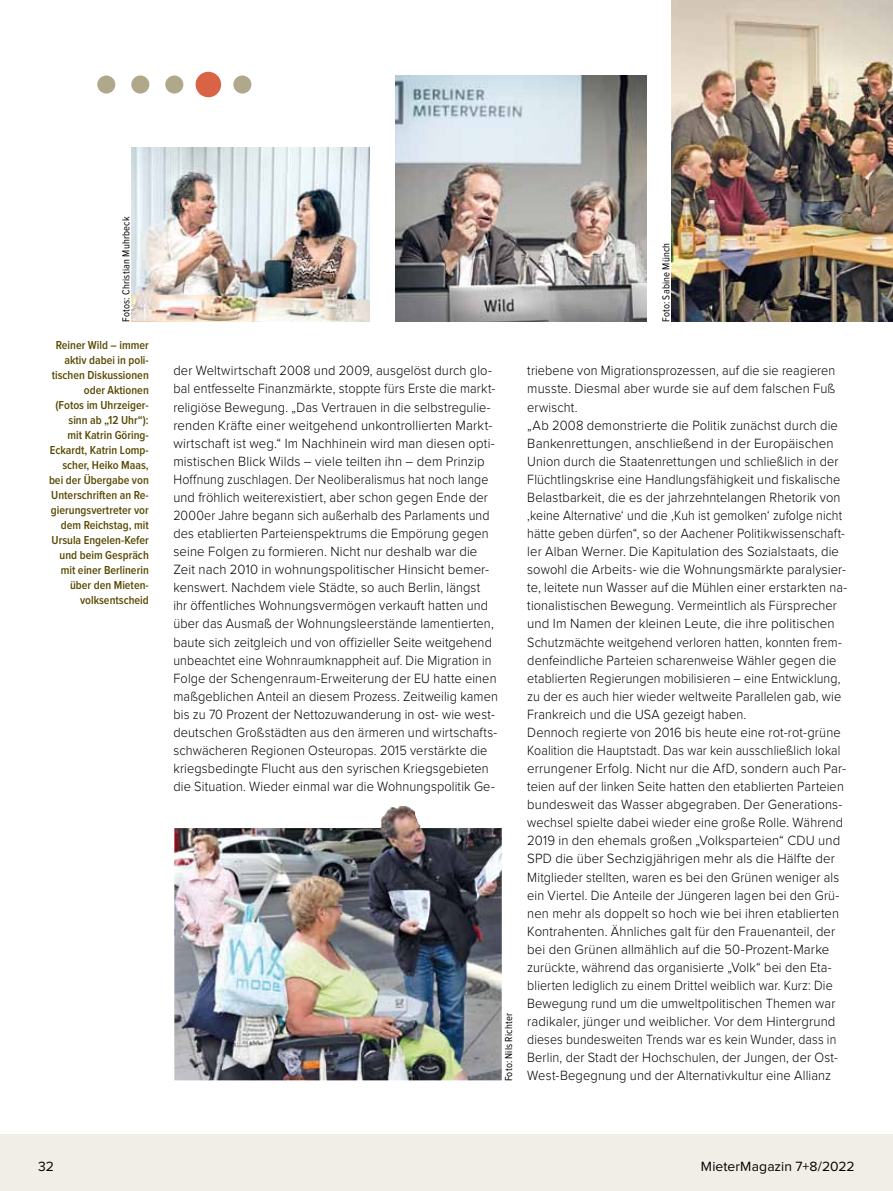
<style>
.page{position:relative;width:893px;height:1191px;background:#fff}
.page>*{position:absolute;margin:0;border:0;box-sizing:border-box;transform-origin:0 0}
.t1{font:300 13.8px/18px "Proxima Nova";letter-spacing:.01em;color:#000;scale:.91 1}
.t2{font:300 13.8px/18px "Proxima Nova";letter-spacing:.01em;color:#000;scale:.93 1}
.t3{font:13.8px "Proxima Nova";letter-spacing:.01em;color:#000}
.t4{font:600 12px/15px "Proxima Nova Cond";color:#584902;text-align:right}
.t5{font:10.5px "Proxima Nova Cond";letter-spacing:.02em;color:#000}
</style>
<div class="page">
<div style="left:0;top:1134px;width:893px;height:57px;background:#f0eee6"></div>
<img style="left:672px;top:0;width:221px;height:321px">
<img style="left:395px;top:75px;width:251px;height:246px">
<div style="left:97px;top:75px;width:18px;height:19px;background:#b0a88b;border-radius:50%"></div>
<div style="left:131px;top:75px;width:18px;height:19px;background:#b0a88b;border-radius:50%"></div>
<div style="left:165px;top:75px;width:18px;height:19px;background:#b0a88b;border-radius:50%"></div>
<div style="left:196px;top:72px;width:25px;height:25px;background:#da6345;border-radius:50%"></div>
<div style="left:233px;top:75px;width:18px;height:19px;background:#b0a88b;border-radius:50%"></div>
<img style="left:132px;top:148px;width:238px;height:173px">
<img style="left:174px;top:805px;width:328px;height:275px">
<p class="t5" style="left:121px;top:322px;width:107px;rotate:-90deg">Fotos: Christian Muhrbeck</p>
<p class="t4" style="left:49px;top:338px;width:101px">Reiner Wild – immer aktiv dabei in poli&shy;tischen Diskussionen oder Aktionen<br>(Fotos im Uhrzeiger&shy;sinn ab „12 Uhr“):<br>mit Katrin Göring-<br>Eckardt, Katrin Lomp&shy;scher, Heiko Maas, bei der Übergabe von<br>Unterschriften an Re&shy;gierungsvertreter vor dem Reichstag, mit<br>Ursula Engelen-Kefer und beim Gespräch mit einer Berlinerin über den Mieten&shy;volksentscheid</p>
<p class="t5" style="left:661px;top:322px;width:81px;rotate:-90deg">Foto: Sabine Münch</p>
<p class="t2" style="left:173px;top:362px;width:350px">der Weltwirtschaft 2008 und 2009, ausgelöst durch glo&shy;bal entfesselte Finanzmärkte, stoppte fürs Erste die markt&shy;religiöse Bewegung. „Das Vertrauen in die selbstregulie&shy;renden Kräfte einer weitgehend unkontrollierten Markt&shy;wirtschaft ist weg.“ Im Nachhinein wird man diesen opti&shy;mistischen Blick Wilds – viele teilten ihn – dem Prinzip Hoffnung zuschlagen. Der Neoliberalismus hat noch lange und fröhlich weiterexistiert, aber schon gegen Ende der 2000er Jahre begann sich außerhalb des Parlaments und des etablierten Parteienspektrums die Empörung gegen seine Folgen zu formieren. Nicht nur deshalb war die Zeit nach 2010 in wohnungspolitischer Hinsicht bemer&shy;kenswert. Nachdem viele Städte, so auch Berlin, längst<br>ihr öffentliches Wohnungsvermögen verkauft hatten und über das Ausmaß der Wohnungsleerstände lamentierten, baute sich zeitgleich und von offizieller Seite weitgehend unbeachtet eine Wohnraumknappheit auf. Die Migration in Folge der Schengenraum-Erweiterung der EU hatte einen maßgeblichen Anteil an diesem Prozess. Zeitweilig kamen bis zu 70 Prozent der Nettozuwanderung in ost- wie west&shy;deutschen Großstädten aus den ärmeren und wirtschafts&shy;schwächeren Regionen Osteuropas. 2015 verstärkte die kriegsbedingte Flucht aus den syrischen Kriegsgebieten die Situation. Wieder einmal war die Wohnungspolitik Ge-</p>
<p class="t1" style="left:527px;top:362px;width:353px">triebene von Migrationsprozessen, auf die sie reagieren musste. Diesmal aber wurde sie auf dem falschen Fuß erwischt.<br>„Ab 2008 demonstrierte die Politik zunächst durch die Bankenrettungen, anschließend in der Europäischen Union durch die Staatenrettungen und schließlich in der Flüchtlingskrise eine Handlungsfähigkeit und fiskalische Belastbarkeit, die es der jahrzehntelangen Rhetorik von ‚keine Alternative‘ und die ‚Kuh ist gemolken‘ zufolge nicht hätte geben dürfen“, so der Aachener Politikwissenschaft&shy;ler Alban Werner. Die Kapitulation des Sozialstaats, die sowohl die Arbeits- wie die Wohnungsmärkte paralysier&shy;te, leitete nun Wasser auf die Mühlen einer erstarkten na&shy;tionalistischen Bewegung. Vermeintlich als Fürsprecher und Im Namen der kleinen Leute, die ihre politischen Schutzmächte weitgehend verloren hatten, konnten frem&shy;denfeindliche Parteien scharenweise Wähler gegen die etablierten Regierungen mobilisieren – eine Entwicklung, zu der es auch hier wieder weltweite Parallelen gab, wie Frankreich und die USA gezeigt haben.<br>Dennoch regierte von 2016 bis heute eine rot-rot-grüne Koalition die Hauptstadt. Das war kein ausschließlich lokal errungener Erfolg. Nicht nur die AfD, sondern auch Par&shy;teien auf der linken Seite hatten den etablierten Parteien bundesweit das Wasser abgegraben. Der Generations&shy;wechsel spielte dabei wieder eine große Rolle. Während 2019 in den ehemals großen „Volksparteien“ CDU und SPD die über Sechzigjährigen mehr als die Hälfte der Mitglieder stellten, waren es bei den Grünen weniger als ein Viertel. Die Anteile der Jüngeren lagen bei den Grü&shy;nen mehr als doppelt so hoch wie bei ihren etablierten Kontrahenten. Ähnliches galt für den Frauenanteil, der bei den Grünen allmählich auf die 50-Prozent-Marke zurückte, während das organisierte „Volk“ bei den Eta&shy;blierten lediglich zu einem Drittel weiblich war. Kurz: Die Bewegung rund um die umweltpolitischen Themen war radikaler, jünger und weiblicher. Vor dem Hintergrund dieses bundesweiten Trends war es kein Wunder, dass in Berlin, der Stadt der Hochschulen, der Jungen, der Ost-West-Begegnung und der Alternativkultur eine Allianz</p>
<p class="t5" style="left:504px;top:1081px;width:70px;rotate:-90deg">Foto: Nils Richter</p>
<p class="t3" style="left:38px;top:1159px;width:17px">32</p>
<p class="t3" style="left:701px;top:1159px;width:155px">MieterMagazin 7+8/2022</p>
</div>
